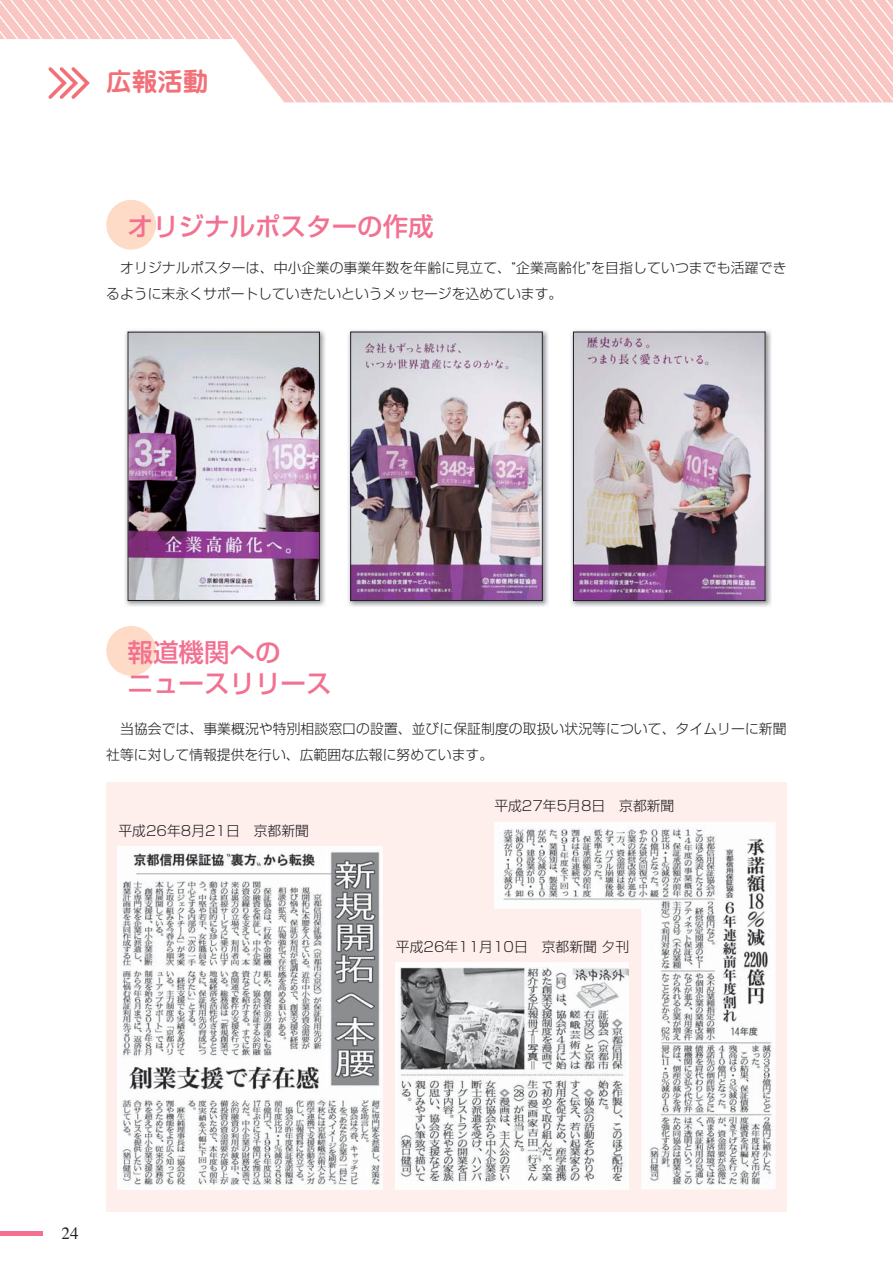
<style>
.page{position:relative;width:893px;height:1263px;background:#fff}
.page>*{position:absolute;margin:0;border:0;box-sizing:border-box;transform-origin:0 0}
.t1{font:25.5px/30.9px "Shin Go Pr 6 Medium 90 pv RKSJ H";color:#f27191}
.t2{font:25.5px "Jun 501 Pro Bold 90 pv RKSJ H";color:#f27179}
.t3{font:16.95px "Times";color:#231f20}
.t4{font:13.8px/25.5px "Shin Go Pr 6 Light 90 pv RKSJ H";letter-spacing:.005em;color:#231f20}
.t5{font:13.8px "Shin Go Pro Light 90 pv RKSJ H";color:#231f20}
</style>
<div class="page">
<hr style="left:0;top:1232px;width:43px;height:4px;background:#f27191">
<svg style="left:0;top:0;width:893px;height:102px"></svg>
<div style="left:106px;top:782px;width:681px;height:430px;background:#feefec"></div>
<div style="left:106px;top:200px;width:50px;height:50px;background:#fddbc6;border-radius:50%"></div>
<div style="left:106px;top:626px;width:50px;height:50px;background:#fddbc6;border-radius:50%"></div>
<img style="left:125px;top:330px;width:201px;height:277px">
<img style="left:130px;top:334px;width:188px;height:265px">
<div style="left:128px;top:332px;width:192px;height:269px;border:1px solid #231f20"></div>
<img style="left:348px;top:330px;width:200px;height:277px">
<img style="left:352px;top:334px;width:189px;height:265px">
<div style="left:350px;top:332px;width:193px;height:269px;border:1px solid #231f20"></div>
<img style="left:571px;top:330px;width:200px;height:277px">
<img style="left:575px;top:334px;width:188px;height:265px">
<div style="left:573px;top:332px;width:192px;height:269px;border:1px solid #231f20"></div>
<img style="left:118px;top:847px;width:265px;height:342px">
<img style="left:396px;top:963px;width:98px;height:226px">
<img style="left:494px;top:822px;width:281px;height:367px">
<h1 class="t2" style="left:106px;top:72px;width:104px">広報活動</h1>
<h1 class="t1" style="left:128px;top:214px;width:308px">オリジナルポスターの作成</h1>
<p class="t4" style="left:106px;top:257px;width:682px;text-indent:14px">オリジナルポスターは、中小企業の事業年数を年齢に見立て、“企業高齢化”を目指していつまでも活躍できるように末永くサポートしていきたいというメッセージを込めています。</p>
<h1 class="t1" style="left:128px;top:640px;width:206px">報道機関への<br>ニュースリリース</h1>
<p class="t4" style="left:106px;top:718px;width:682px;text-indent:14px">当協会では、事業概況や特別相談窓口の設置、並びに保証制度の取扱い状況等について、タイムリーに新聞社等に対して情報提供を行い、広範囲な広報に努めています。</p>
<p class="t5" style="left:118px;top:826px;width:192px">平成26年8月21日　京都新聞</p>
<p class="t5" style="left:494px;top:801px;width:182px">平成27年5月8日　京都新聞</p>
<p class="t5" style="left:396px;top:942px;width:235px">平成26年11月10日　京都新聞 夕刊</p>
<p class="t3" style="left:62px;top:1226px;width:19px">24</p>
</div>
